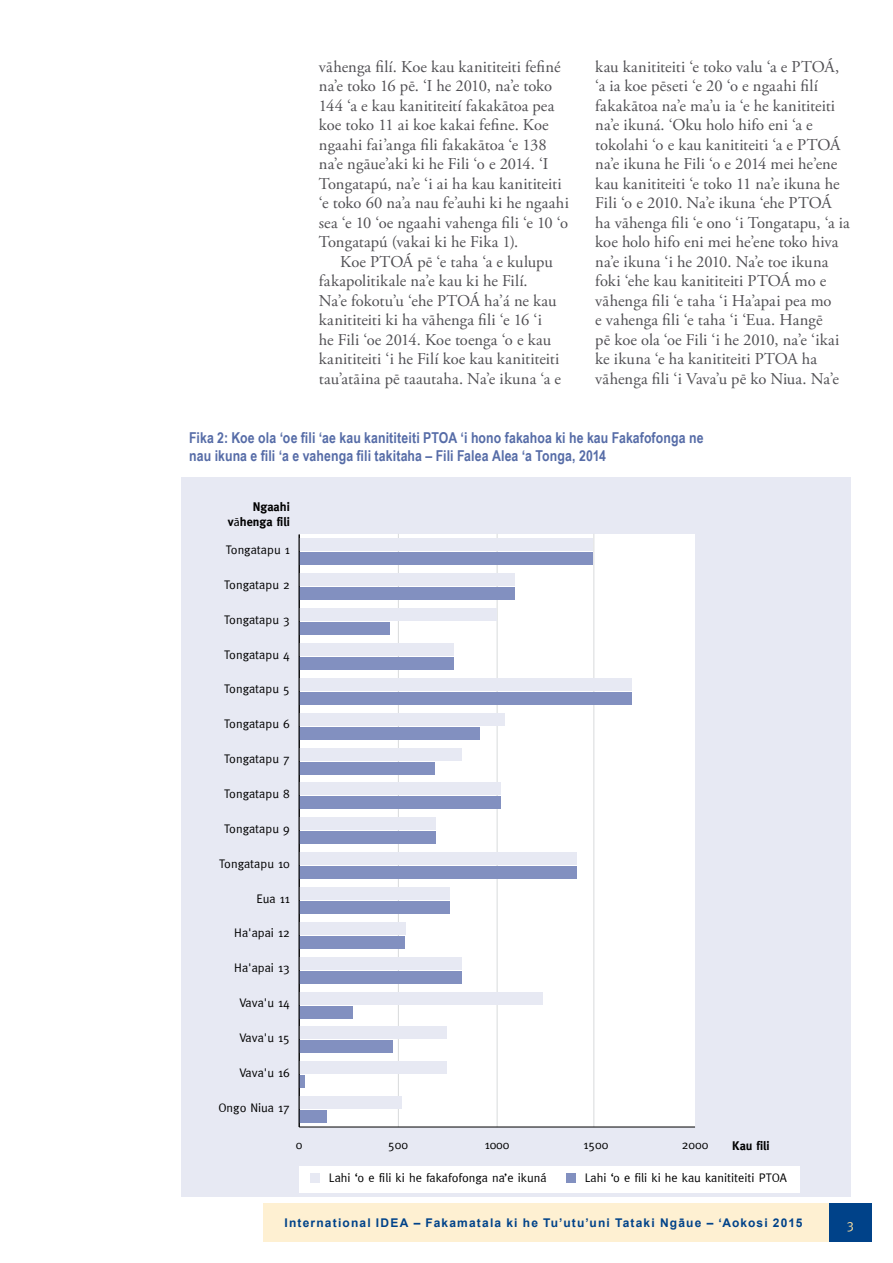
<style>
.page{position:relative;width:893px;height:1263px;background:#fff}
.page>*{position:absolute;margin:0;border:0;box-sizing:border-box;transform-origin:0 0}
.t1{font:16.5px/19.5px "Adobe Garamond Pro";letter-spacing:.005em;color:#504f53}
.t2{font:700 15px/18px "Arial Narrow";letter-spacing:.005em;color:#566ca7}
.t3{font:13.5px "Meta";color:#fcdf9f}
.t4{font:12.45px "Meta";color:#000}
.t5{font:700 12.45px/14.9px "Meta";color:#000;text-align:right}
.t6{font:700 12px "Arial";letter-spacing:.095em;color:#004289}
.s1{font-family:"Myriad Pro";font-weight:400}
</style>
<div class="page">
<div style="left:263px;top:1203px;width:567px;height:39px;background:#fef0d2"></div>
<div style="left:829px;top:1203px;width:43px;height:39px;background:#004289"></div>
<div style="left:181px;top:477px;width:669px;height:720px;background:#e7e9f3"></div>
<div style="left:299px;top:1166px;width:500px;height:26px;background:#fff"></div>
<div style="left:299px;top:534px;width:396px;height:593px;background:#fff"></div>
<hr style="left:593px;top:534px;width:1px;height:593px;background:#d8dbdc">
<hr style="left:398px;top:534px;width:1px;height:593px;background:#d8dbdc">
<hr style="left:497px;top:534px;width:1px;height:593px;background:#d8dbdc">
<hr style="left:299px;top:1126px;width:396px;height:1px;background:#000">
<div style="left:299px;top:553px;width:293px;height:12px;background:#8290c0"></div>
<div style="left:299px;top:587px;width:216px;height:13px;background:#8290c0"></div>
<div style="left:299px;top:622px;width:91px;height:13px;background:#8290c0"></div>
<div style="left:299px;top:657px;width:155px;height:13px;background:#8290c0"></div>
<div style="left:299px;top:692px;width:333px;height:13px;background:#8290c0"></div>
<div style="left:299px;top:727px;width:181px;height:12px;background:#8290c0"></div>
<div style="left:299px;top:762px;width:136px;height:12px;background:#8290c0"></div>
<div style="left:299px;top:797px;width:201px;height:12px;background:#8290c0"></div>
<div style="left:299px;top:831px;width:137px;height:13px;background:#8290c0"></div>
<div style="left:299px;top:866px;width:278px;height:13px;background:#8290c0"></div>
<div style="left:299px;top:901px;width:151px;height:13px;background:#8290c0"></div>
<div style="left:299px;top:936px;width:105px;height:12px;background:#8290c0"></div>
<div style="left:299px;top:971px;width:163px;height:12px;background:#8290c0"></div>
<div style="left:299px;top:1006px;width:54px;height:12px;background:#8290c0"></div>
<div style="left:299px;top:1040px;width:94px;height:13px;background:#8290c0"></div>
<div style="left:299px;top:1110px;width:27px;height:13px;background:#8290c0"></div>
<div style="left:299px;top:1075px;width:6px;height:13px;background:#8290c0"></div>
<div style="left:299px;top:539px;width:293px;height:12px;background:#e7e9f3"></div>
<div style="left:299px;top:573px;width:216px;height:13px;background:#e7e9f3"></div>
<div style="left:299px;top:608px;width:198px;height:13px;background:#e7e9f3"></div>
<div style="left:299px;top:643px;width:155px;height:13px;background:#e7e9f3"></div>
<div style="left:299px;top:678px;width:333px;height:13px;background:#e7e9f3"></div>
<div style="left:299px;top:713px;width:205px;height:12px;background:#e7e9f3"></div>
<div style="left:299px;top:748px;width:163px;height:12px;background:#e7e9f3"></div>
<div style="left:299px;top:783px;width:201px;height:12px;background:#e7e9f3"></div>
<div style="left:299px;top:817px;width:137px;height:13px;background:#e7e9f3"></div>
<div style="left:299px;top:852px;width:278px;height:13px;background:#e7e9f3"></div>
<div style="left:299px;top:887px;width:151px;height:13px;background:#e7e9f3"></div>
<div style="left:299px;top:922px;width:106px;height:13px;background:#e7e9f3"></div>
<div style="left:299px;top:957px;width:163px;height:12px;background:#e7e9f3"></div>
<div style="left:299px;top:992px;width:244px;height:12px;background:#e7e9f3"></div>
<div style="left:299px;top:1027px;width:148px;height:12px;background:#e7e9f3"></div>
<div style="left:299px;top:1061px;width:148px;height:13px;background:#e7e9f3"></div>
<div style="left:299px;top:1096px;width:103px;height:13px;background:#e7e9f3"></div>
<hr style="left:299px;top:534px;width:1px;height:593px;background:#000">
<div style="left:310px;top:1173px;width:10px;height:9px;background:#e7e9f3"></div>
<div style="left:566px;top:1173px;width:9px;height:10px;background:#8290c0"></div>
<p class="t1" style="left:319px;top:57px;width:251px">vāhenga filí. Koe kau kanititeiti fefiné na’e toko 16 pē. ‘I he 2010, na’e toko 144 ‘a e kau kanititeití fakakātoa pea koe toko 11 ai koe kakai fefine. Koe ngaahi fai’anga fili fakakātoa ‘e 138 na’e ngāue’aki ki he Fili ‘o e 2014. ‘I Tongatapú, na’e ‘i ai ha kau kanititeiti ‘e toko 60 na’a nau fe’auhi ki he ngaahi sea ‘e 10 ‘oe ngaahi vahenga fili ‘e 10 ‘o Tongatapú (vakai ki he Fika 1).</p>
<p class="t1" style="left:319px;top:252px;width:244px;text-indent:21px">Koe PTOÁ pē ‘e taha ‘a e kulupu fakapolitikale na’e kau ki he Filí.<br>Na’e fokotu’u ‘ehe PTOÁ ha’á ne kau kanititeiti ki ha vāhenga fili ‘e 16 ‘i<br>he Fili ‘oe 2014. Koe toenga ‘o e kau kanititeiti ‘i he Filí koe kau kanititeiti tau’atāina pē taautaha. Na’e ikuna ‘a e</p>
<p class="t1" style="left:595px;top:57px;width:256px">kau kanititeiti ‘e toko valu ‘a e PTOÁ, ‘a ia koe pēseti ‘e 20 ‘o e ngaahi filí fakakātoa na’e ma’u ia ‘e he kanititeiti na’e ikuná. ‘Oku holo hifo eni ‘a e tokolahi ‘o e kau kanititeiti ‘a e PTOÁ na’e ikuna he Fili ‘o e 2014 mei he’ene kau kanititeiti ‘e toko 11 na’e ikuna he Fili ‘o e 2010. Na’e ikuna ‘ehe PTOÁ ha vāhenga fili ‘e ono ‘i Tongatapu, ‘a ia koe holo hifo eni mei he’ene toko hiva na’e ikuna ‘i he 2010. Na’e toe ikuna foki ‘ehe kau kanititeiti PTOÁ mo e vāhenga fili ‘e taha ‘i Ha’apai pea mo<br>e vahenga fili ‘e taha ‘i ‘Eua. Hangē<br>pē koe ola ‘oe Fili ‘i he 2010, na’e ‘ikai ke ikuna ‘e ha kanititeiti PTOA ha vāhenga fili ‘i Vava’u pē ko Niua. Na’e</p>
<p class="t2" style="left:189px;top:428px;width:516px">Fika 2: Koe ola ‘oe fili ‘ae kau kanititeiti PTOA ‘i hono fakahoa ki he kau Fakafofonga ne nau ikuna e fili ‘a e vahenga fili takitaha – Fili Falea Alea ‘a Tonga, 2014</p>
<p class="t5" style="left:228px;top:499px;width:63px">Ngaahi v<span class="s1">ā</span>henga fili</p>
<p class="t4" style="left:226px;top:542px;width:65px">Tongatapu 1</p>
<p class="t4" style="left:224px;top:577px;width:67px">Tongatapu 2</p>
<p class="t4" style="left:224px;top:612px;width:67px">Tongatapu 3</p>
<p class="t4" style="left:224px;top:647px;width:67px">Tongatapu 4</p>
<p class="t4" style="left:224px;top:682px;width:67px">Tongatapu 5</p>
<p class="t4" style="left:224px;top:717px;width:67px">Tongatapu 6</p>
<p class="t4" style="left:224px;top:751px;width:67px">Tongatapu 7</p>
<p class="t4" style="left:224px;top:786px;width:67px">Tongatapu 8</p>
<p class="t4" style="left:224px;top:821px;width:67px">Tongatapu 9</p>
<p class="t4" style="left:219px;top:856px;width:72px">Tongatapu 10</p>
<p class="t4" style="left:257px;top:891px;width:35px">Eua 11</p>
<p class="t4" style="left:234px;top:926px;width:57px">Ha'apai 12</p>
<p class="t4" style="left:234px;top:961px;width:57px">Ha'apai 13</p>
<p class="t4" style="left:240px;top:995px;width:52px">Vava'u 14</p>
<p class="t4" style="left:240px;top:1030px;width:52px">Vava'u 15</p>
<p class="t4" style="left:240px;top:1065px;width:52px">Vava'u 16</p>
<p class="t4" style="left:218px;top:1100px;width:73px">Ongo Niua 17</p>
<p class="t4" style="left:296px;top:1137px;width:8px">0</p>
<p class="t4" style="left:388px;top:1137px;width:21px">500</p>
<p class="t4" style="left:485px;top:1137px;width:26px">1000</p>
<p class="t4" style="left:584px;top:1137px;width:26px">1500</p>
<p class="t4" style="left:682px;top:1137px;width:28px">2000</p>
<p class="t5" style="left:732px;top:1138px;width:39px">Kau fili</p>
<p class="t4" style="left:329px;top:1170px;width:219px">Lahi ‘o e fili ki he fakafofonga na’e ikuná</p>
<p class="t4" style="left:585px;top:1171px;width:203px">Lahi ‘o e fili ki he kau kanititeiti PTOA</p>
<p class="t6" style="left:284px;top:1215px;width:519px">International IDEA – Fakamatala ki he Tu’utu’uni Tataki Ngāue – ‘Aokosi 2015</p>
<p class="t3" style="left:847px;top:1216px;width:9px">3</p>
</div>
